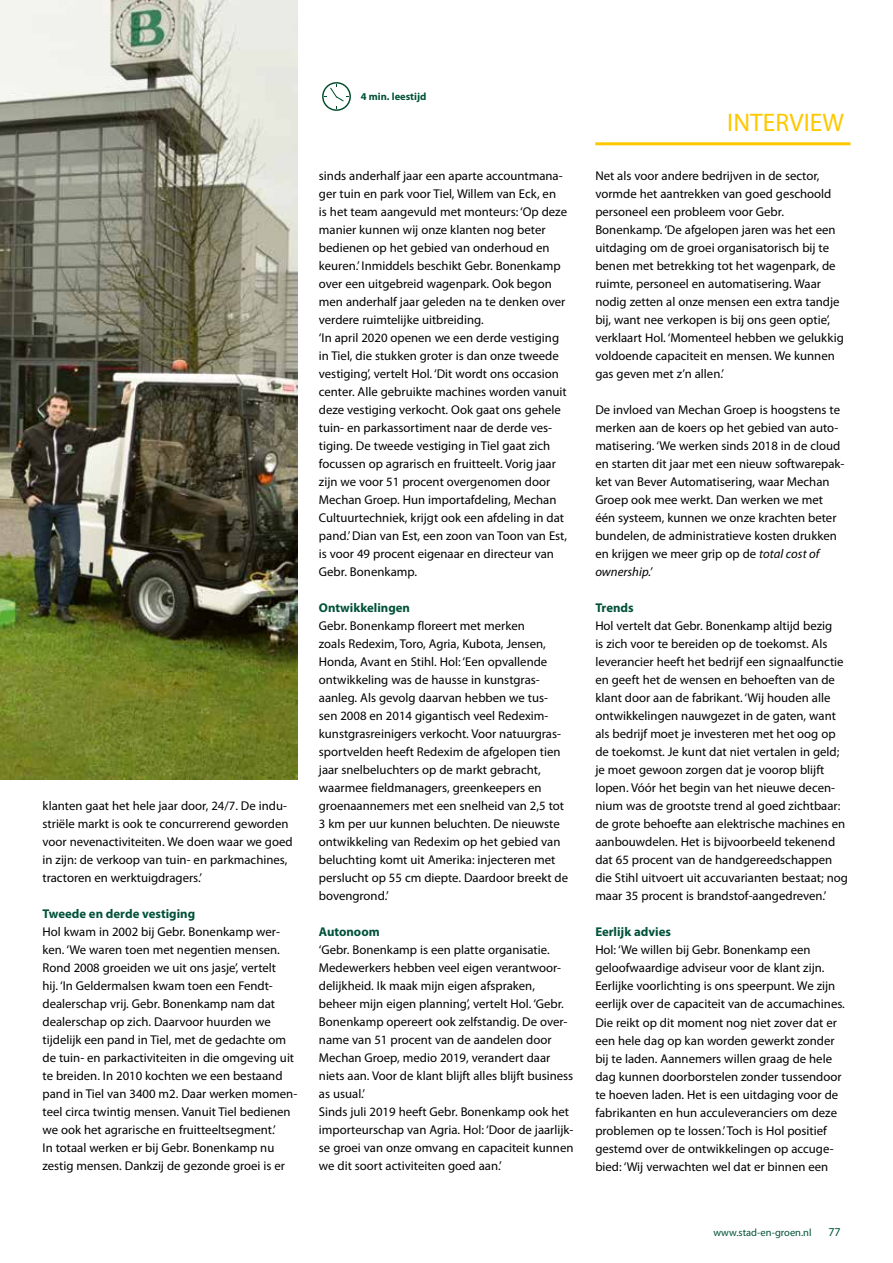
<style>
.page{position:relative;width:893px;height:1263px;background:#fff}
.page>*{position:absolute;margin:0;border:0;box-sizing:border-box;transform-origin:0 0}
.t1{font:25.5px "Myriad Pro";color:#fec800}
.t2{font:12.75px/18px "Myriad Pro";color:#000}
.t3{font:700 12.75px "Myriad Pro";color:#005139}
.t4{font:12px "Myriad Pro";color:#005139}
.t5{font:10.5px "Myriad Pro";color:#005139}
.t6{font:700 10.5px "Myriad Pro";color:#005139}
.s1{font-style:italic}
</style>
<div class="page">
<hr style="left:595px;top:142px;width:255px;height:3px;background:#fec800">
<img style="left:0;top:0;width:298px;height:780px">
<svg style="left:322px;top:82px;width:29px;height:29px"></svg>
<p class="t6" style="left:361px;top:90px;width:67px">4 min. leestijd</p>
<p class="t2" style="left:43px;top:797px;width:252px">klanten gaat het hele jaar door, 24/7. De indu&shy;striële markt is ook te concurrerend geworden voor nevenactiviteiten. We doen waar we goed in zijn: de verkoop van tuin- en parkmachines, tractoren en werktuigdragers.’</p>
<p class="t3" style="left:43px;top:905px;width:154px">Tweede en derde vestiging</p>
<p class="t2" style="left:43px;top:923px;width:256px">Hol kwam in 2002 bij Gebr. Bonenkamp wer&shy;ken. ‘We waren toen met negentien mensen.<br>Rond 2008 groeiden we uit ons jasje’, vertelt<br>hij. ‘In Geldermalsen kwam toen een Fendt&shy;dealerschap vrij. Gebr. Bonenkamp nam dat dealerschap op zich. Daarvoor huurden we tijdelijk een pand in Tiel, met de gedachte om de tuin- en parkactiviteiten in die omgeving uit te breiden. In 2010 kochten we een bestaand pand in Tiel van 3400 m2. Daar werken momen&shy;teel circa twintig mensen. Vanuit Tiel bedienen we ook het agrarische en fruitteeltsegment.’<br>In totaal werken er bij Gebr. Bonenkamp nu zestig mensen. Dankzij de gezonde groei is er</p>
<p class="t2" style="left:319px;top:167px;width:250px">sinds anderhalf jaar een aparte accountmana&shy;ger tuin en park voor Tiel, Willem van Eck, en is het team aangevuld met monteurs: ‘Op deze manier kunnen wij onze klanten nog beter bedienen op het gebied van onderhoud en keuren.’ Inmiddels beschikt Gebr. Bonenkamp over een uitgebreid wagenpark. Ook begon men anderhalf jaar geleden na te denken over verdere ruimtelijke uitbreiding.<br>‘In april 2020 openen we een derde vestiging in Tiel, die stukken groter is dan onze tweede vestiging’, vertelt Hol. ‘Dit wordt ons occasion center. Alle gebruikte machines worden vanuit deze vestiging verkocht. Ook gaat ons gehele tuin- en parkassortiment naar de derde ves&shy;tiging. De tweede vestiging in Tiel gaat zich focussen op agrarisch en fruitteelt. Vorig jaar zijn we voor 51 procent overgenomen door Mechan Groep. Hun importafdeling, Mechan Cultuurtechniek, krijgt ook een afdeling in dat pand.’ Dian van Est, een zoon van Toon van Est, is voor 49 procent eigenaar en directeur van Gebr. Bonenkamp.</p>
<p class="t3" style="left:319px;top:600px;width:93px">Ontwikkelingen</p>
<p class="t2" style="left:319px;top:617px;width:251px">Gebr. Bonenkamp floreert met merken<br>zoals Redexim, Toro, Agria, Kubota, Jensen, Honda, Avant en Stihl. Hol: ‘Een opvallende ontwikkeling was de hausse in kunstgras&shy;aanleg. Als gevolg daarvan hebben we tus&shy;sen 2008 en 2014 gigantisch veel Redexim&shy;kunstgrasreinigers verkocht. Voor natuurgras&shy;sportvelden heeft Redexim de afgelopen tien jaar snelbeluchters op de markt gebracht, waarmee fieldmanagers, greenkeepers en groenaannemers met een snelheid van 2,5 tot 3 km per uur kunnen beluchten. De nieuwste ontwikkeling van Redexim op het gebied van beluchting komt uit Amerika: injecteren met perslucht op 55 cm diepte. Daardoor breekt de bovengrond.’</p>
<p class="t3" style="left:319px;top:924px;width:62px">Autonoom</p>
<p class="t2" style="left:319px;top:941px;width:256px">‘Gebr. Bonenkamp is een platte organisatie.<br>Medewerkers hebben veel eigen verantwoor&shy;delijkheid. Ik maak mijn eigen afspraken, beheer mijn eigen planning’, vertelt Hol. ‘Gebr.<br>Bonenkamp opereert ook zelfstandig. De over&shy;name van 51 procent van de aandelen door Mechan Groep, medio 2019, verandert daar niets aan. Voor de klant blijft alles blijft business as usual.’<br>Sinds juli 2019 heeft Gebr. Bonenkamp ook het importeurschap van Agria. Hol: ‘Door de jaarlijk&shy;se groei van onze omvang en capaciteit kunnen we dit soort activiteiten goed aan.’</p>
<h1 class="t1" style="left:727px;top:107px;width:118px">INTERVIEW</h1>
<p class="t2" style="left:595px;top:167px;width:250px">Net als voor andere bedrijven in de sector, vormde het aantrekken van goed geschoold personeel een probleem voor Gebr.<br>Bonenkamp. ‘De afgelopen jaren was het een uitdaging om de groei organisatorisch bij te benen met betrekking tot het wagenpark, de ruimte, personeel en automatisering. Waar nodig zetten al onze mensen een extra tandje bij, want nee verkopen is bij ons geen optie’, verklaart Hol. ‘Momenteel hebben we gelukkig voldoende capaciteit en mensen. We kunnen gas geven met z’n allen.’</p>
<p class="t2" style="left:595px;top:401px;width:250px">De invloed van Mechan Groep is hoogstens te merken aan de koers op het gebied van auto&shy;matisering. ‘We werken sinds 2018 in de cloud en starten dit jaar met een nieuw softwarepak&shy;ket van Bever Automatisering, waar Mechan Groep ook mee werkt. Dan werken we met één systeem, kunnen we onze krachten beter bundelen, de administratieve kosten drukken en krijgen we meer grip op de <span class="s1">total cost of ownership.’</span></p>
<p class="t3" style="left:595px;top:600px;width:40px">Trends</p>
<p class="t2" style="left:595px;top:617px;width:254px">Hol vertelt dat Gebr. Bonenkamp altijd bezig<br>is zich voor te bereiden op de toekomst. Als leverancier heeft het bedrijf een signaalfunctie en geeft het de wensen en behoeften van de klant door aan de fabrikant. ‘Wij houden alle ontwikkelingen nauwgezet in de gaten, want als bedrijf moet je investeren met het oog op de toekomst. Je kunt dat niet vertalen in geld; je moet gewoon zorgen dat je voorop blijft lopen. Vóór het begin van het nieuwe decen&shy;nium was de grootste trend al goed zichtbaar: de grote behoefte aan elektrische machines en aanbouwdelen. Het is bijvoorbeeld tekenend dat 65 procent van de handgereedschappen die Stihl uitvoert uit accuvarianten bestaat; nog maar 35 procent is brandstof-aangedreven.’</p>
<p class="t3" style="left:595px;top:924px;width:77px">Eerlijk advies</p>
<p class="t2" style="left:595px;top:941px;width:251px">Hol: ‘We willen bij Gebr. Bonenkamp een geloofwaardige adviseur voor de klant zijn.<br>Eerlijke voorlichting is ons speerpunt. We zijn eerlijk over de capaciteit van de accumachines.<br>Die reikt op dit moment nog niet zover dat er een hele dag op kan worden gewerkt zonder bij te laden. Aannemers willen graag de hele dag kunnen doorborstelen zonder tussendoor te hoeven laden. Het is een uitdaging voor de fabrikanten en hun acculeveranciers om deze problemen op te lossen.’ Toch is Hol positief gestemd over de ontwikkelingen op accuge&shy;bied: ‘Wij verwachten wel dat er binnen een</p>
<p class="t5" style="left:713px;top:1226px;width:100px">www.stad-en-groen.nl</p>
<p class="t4" style="left:828px;top:1224px;width:14px">77</p>
</div>
